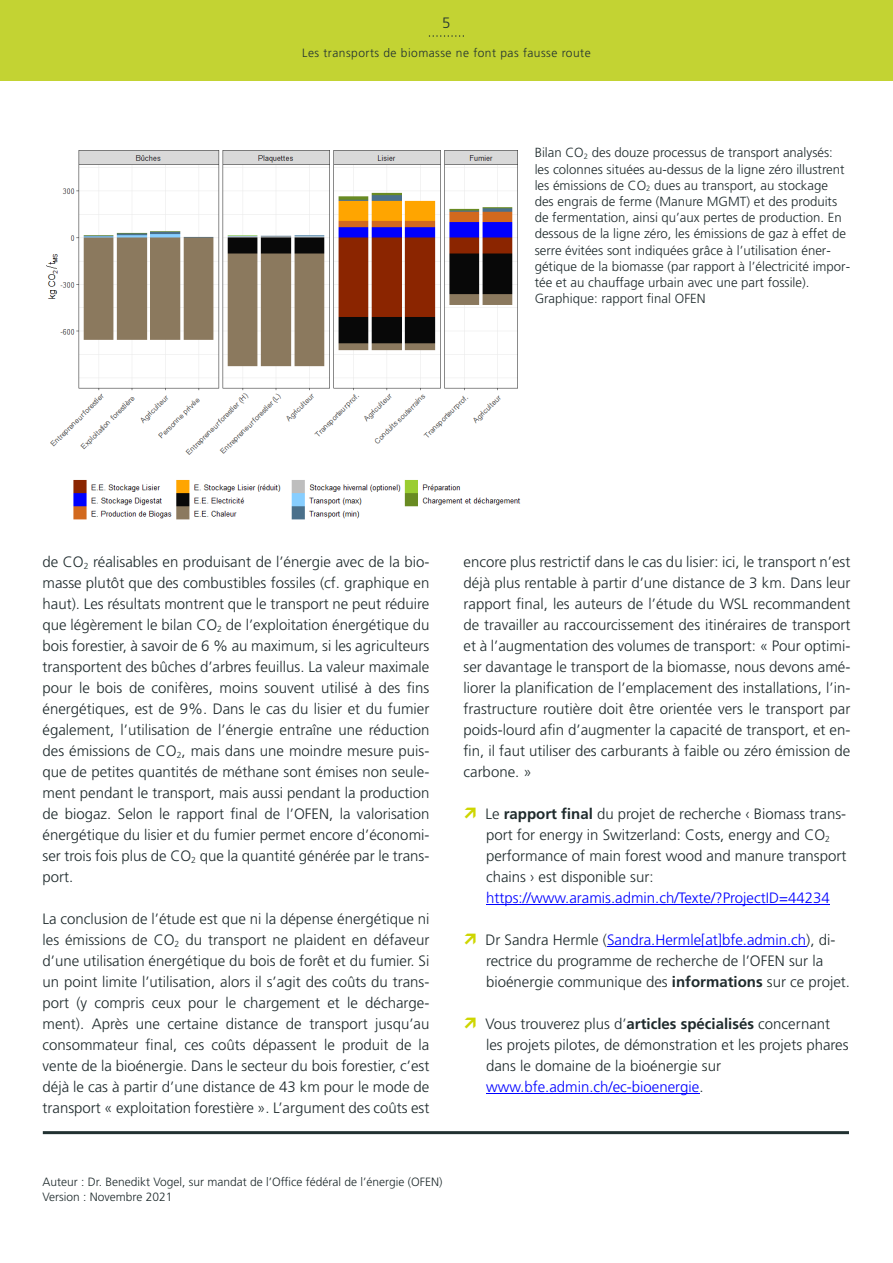
<style>
.page{position:relative;width:893px;height:1263px;background:#fff}
.page>*{position:absolute;margin:0;border:0;box-sizing:border-box;transform-origin:0 0}
.t1{font:300 15px/21px "Frutiger LT Std";color:#1e2a2c;text-align:justify}
.t2{font:300 15px "Frutiger LT Std";color:#00f}
.t3{font:300 15px "Frutiger LT Std";color:#213131}
.t4{font:300 13.2px/16.2px "Frutiger LT Std";color:#1e2a2c}
.t5{font:300 12px/15px "Frutiger LT Std";color:#1e2a2c}
.t6{font:300 12px "Frutiger LT Std";letter-spacing:.04em;color:#213131}
.s1{font-weight:700}
.s2{color:#00f}
</style>
<div class="page">
<div style="left:0;top:0;width:893px;height:81px;background:#c3d333"></div>
<svg style="left:429px;top:35px;width:34px;height:2px"></svg>
<hr style="left:486px;top:904px;width:344px;height:1px;background:#00f">
<hr style="left:607px;top:946px;width:199px;height:1px;background:#00f">
<hr style="left:486px;top:1093px;width:213px;height:1px;background:#00f">
<hr style="left:43px;top:1131px;width:806px;height:3px;background:#213131">
<img style="left:46px;top:150px;width:475px;height:370px">
<p class="t3" style="left:442px;top:17px;width:10px">5</p>
<p class="t6" style="left:302px;top:48px;width:290px">Les transports de biomasse ne font pas fausse route</p>
<p class="t4" style="left:535px;top:146px;width:317px">Bilan CO<sub>2</sub> des douze processus de transport analysés: les colonnes situées au-dessus de la ligne zéro illustrent les émissions de CO<sub>2</sub> dues au transport, au stockage des engrais de ferme (Manure MGMT) et des produits de fermentation, ainsi qu’aux pertes de production. En dessous de la ligne zéro, les émissions de gaz à effet de serre évitées sont indiquées grâce à l’utilisation éner&shy;gétique de la biomasse (par rapport à l’électricité impor&shy;tée et au chauffage urbain avec une part fossile).<br>Graphique: rapport final OFEN</p>
<p class="t1" style="left:43px;top:553px;width:388px">de CO<sub>2</sub> réalisables en produisant de l’énergie avec de la bio&shy;masse plutôt que des combustibles fossiles (cf. graphique en haut). Les résultats montrent que le transport ne peut réduire que légèrement le bilan CO<sub>2</sub> de l’exploitation énergétique du bois forestier, à savoir de 6 % au maximum, si les agriculteurs transportent des bûches d’arbres feuillus. La valeur maximale pour le bois de conifères, moins souvent utilisé à des fins énergétiques, est de 9%. Dans le cas du lisier et du fumier également, l’utilisation de l’énergie entraîne une réduction des émissions de CO<sub>2</sub>, mais dans une moindre mesure puis&shy;que de petites quantités de méthane sont émises non seule&shy;ment pendant le transport, mais aussi pendant la production de biogaz. Selon le rapport final de l’OFEN, la valorisation énergétique du lisier et du fumier permet encore d’économi&shy;ser trois fois plus de CO<sub>2</sub> que la quantité générée par le trans&shy;port.</p>
<p class="t1" style="left:43px;top:910px;width:388px">La conclusion de l’étude est que ni la dépense énergétique ni les émissions de CO<sub>2</sub> du transport ne plaident en défaveur d’une utilisation énergétique du bois de forêt et du fumier. Si un point limite l’utilisation, alors il s’agit des coûts du trans&shy;port (y compris ceux pour le chargement et le décharge&shy;ment). Après une certaine distance de transport jusqu’au consommateur final, ces coûts dépassent le produit de la vente de la bioénergie. Dans le secteur du bois forestier, c’est déjà le cas à partir d’une distance de 43 km pour le mode de transport « exploitation forestière ». L’argument des coûts est</p>
<p class="t1" style="left:463px;top:553px;width:388px">encore plus restrictif dans le cas du lisier: ici, le transport n’est déjà plus rentable à partir d’une distance de 3 km. Dans leur rapport final, les auteurs de l’étude du WSL recommandent de travailler au raccourcissement des itinéraires de transport et à l’augmentation des volumes de transport: « Pour optimi&shy;ser davantage le transport de la biomasse, nous devons amé&shy;liorer la planification de l’emplacement des installations, l’in&shy;frastructure routière doit être orientée vers le transport par poids-lourd afin d’augmenter la capacité de transport, et en&shy;fin, il faut utiliser des carburants à faible ou zéro émission de carbone. »</p>
<p class="t1" style="left:485px;top:805px;width:362px;text-align:left">Le <span class="s1">rapport final</span> du projet de recherche ‹ Biomass trans&shy;port for energy in Switzerland: Costs, energy and CO<sub>2 </sub>performance of main forest wood and manure transport chains › est disponible sur:</p>
<p class="t2" style="left:486px;top:892px;width:345px">https://www.aramis.admin.ch/Texte/?ProjectID=44234</p>
<p class="t1" style="left:485px;top:931px;width:366px;text-align:left">Dr Sandra Hermle (<span class="s2">Sandra.Hermle[at]bfe.admin.ch</span>), di&shy;rectrice du programme de recherche de l’OFEN sur la bioénergie communique des <span class="s1">informations</span> sur ce projet.</p>
<p class="t1" style="left:485px;top:1015px;width:365px;text-align:left">Vous trouverez plus d’<span class="s1">articles spécialisés</span> concernant les projets pilotes, de démonstration et les projets phares dans le domaine de la bioénergie sur <span class="s2">www.bfe.admin.ch/ec-bioenergie</span>.</p>
<p class="t5" style="left:43px;top:1176px;width:402px">Auteur : Dr. Benedikt Vogel, sur mandat de l’Office fédéral de l’énergie (OFEN)<br>Version : Novembre 2021</p>
</div>
